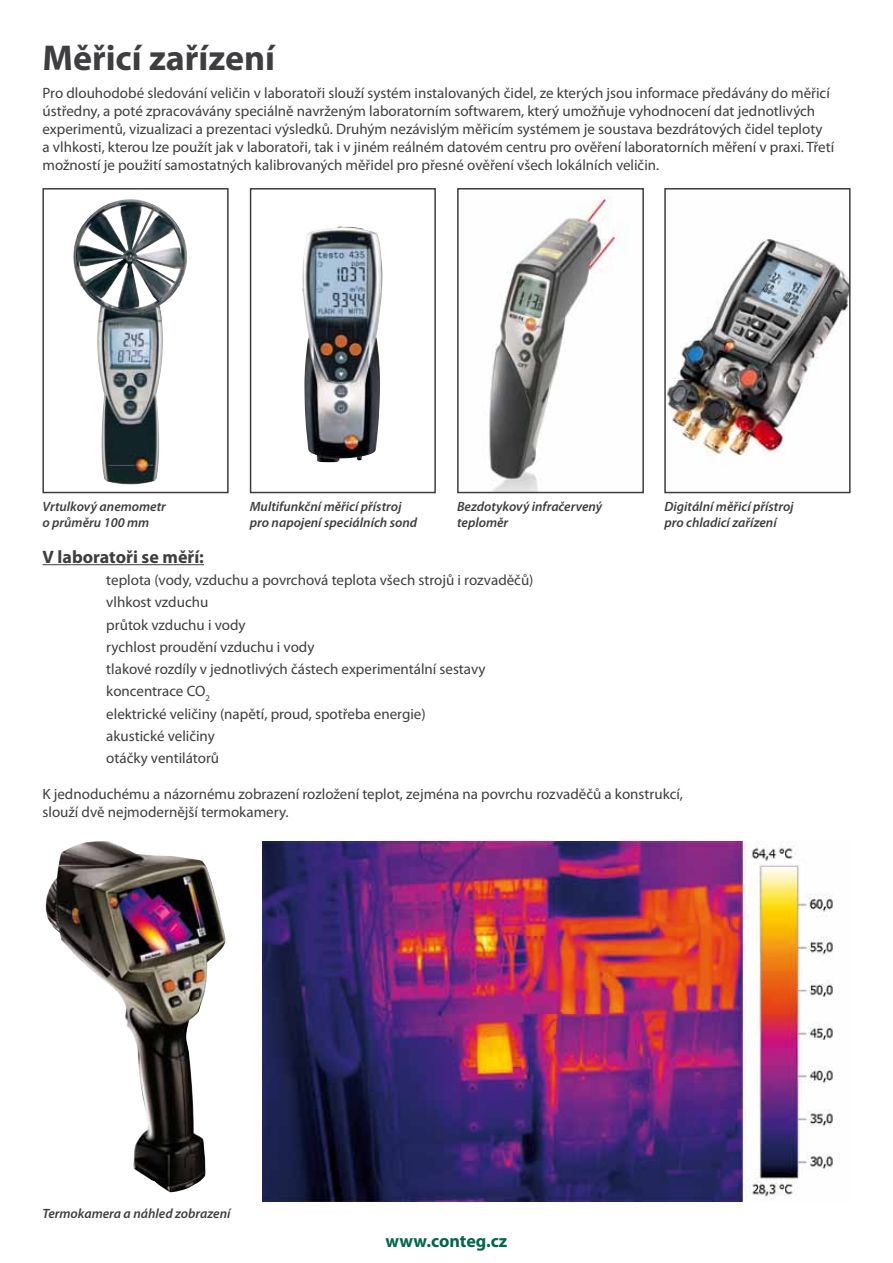
<style>
.page{position:relative;width:893px;height:1263px;background:#fff}
.page>*{position:absolute;margin:0;border:0;box-sizing:border-box;transform-origin:0 0}
.t1{font:700 36px "Myriad Pro";color:#3e3d40}
.t2{font:700 18px "Myriad Pro";color:#3e3d40}
.t3{font:700 18px "Myriad Pro";color:#00684c}
.t4{font:15px/22.2px "Myriad Pro";color:#3e3d40}
.t5{font:italic 600 13.5px/16.2px "Myriad Pro";color:#3e3d40}
</style>
<div class="page">
<img style="left:489px;top:196px;width:139px;height:294px">
<div style="left:457px;top:188px;width:187px;height:305px;border:2px solid #3e3d40"></div>
<img style="left:263px;top:841px;width:570px;height:360px">
<img style="left:73px;top:199px;width:114px;height:285px">
<div style="left:42px;top:188px;width:187px;height:305px;border:2px solid #3e3d40"></div>
<img style="left:302px;top:227px;width:81px;height:235px">
<div style="left:250px;top:188px;width:186px;height:305px;border:2px solid #3e3d40"></div>
<img style="left:667px;top:239px;width:181px;height:217px">
<div style="left:664px;top:188px;width:187px;height:305px;border:2px solid #3e3d40"></div>
<img style="left:46px;top:841px;width:179px;height:351px">
<hr style="left:43px;top:564px;width:161px;height:1px;background:#3e3d40">
<h1 class="t1" style="left:43px;top:34px;width:234px">Měřicí zařízení</h1>
<p class="t4" style="left:43px;top:84px;width:793px;line-height:18px">Pro dlouhodobé sledování veličin v laboratoři slouží systém instalovaných čidel, ze kterých jsou informace předávány do měřicí ústředny, a poté zpracovávány speciálně navrženým laboratorním softwarem, který umožňuje vyhodnocení dat jednotlivých experimentů, vizualizaci a prezentaci výsledků. Druhým nezávislým měřicím systémem je soustava bezdrátových čidel teploty<br>a vlhkosti, kterou lze použít jak v laboratoři, tak i v jiném reálném datovém centru pro ověření laboratorních měření v praxi. Třetí možností je použití samostatných kalibrovaných měřidel pro přesné ověření všech lokálních veličin.</p>
<p class="t5" style="left:42px;top:498px;width:125px">Vrtulkový anemometr o průměru 100 mm</p>
<p class="t5" style="left:250px;top:498px;width:169px">Multifunkční měřicí přístroj pro napojení speciálních sond</p>
<p class="t5" style="left:457px;top:498px;width:147px">Bezdotykový infračervený teploměr</p>
<p class="t5" style="left:664px;top:498px;width:131px">Digitální měřicí přístroj pro chladicí zařízení</p>
<p class="t2" style="left:43px;top:545px;width:163px">V laboratoři se měří:</p>
<p class="t4" style="left:106px;top:569px;width:429px">teplota (vody, vzduchu a povrchová teplota všech strojů i rozvaděčů) vlhkost vzduchu<br>průtok vzduchu i vody<br>rychlost proudění vzduchu i vody<br>tlakové rozdíly v jednotlivých částech experimentální sestavy koncentrace CO<sub>2<br></sub>elektrické veličiny (napětí, proud, spotřeba energie)<br>akustické veličiny<br>otáčky ventilátorů</p>
<p class="t4" style="left:43px;top:785px;width:642px;line-height:18px">K jednoduchému a názornému zobrazení rozložení teplot, zejména na povrchu rozvaděčů a konstrukcí, slouží dvě nejmodernější termokamery.</p>
<p class="t5" style="left:43px;top:1205px;width:189px">Termokamera a náhled zobrazení</p>
<p class="t3" style="left:386px;top:1229px;width:123px">www.conteg.cz</p>
</div>
